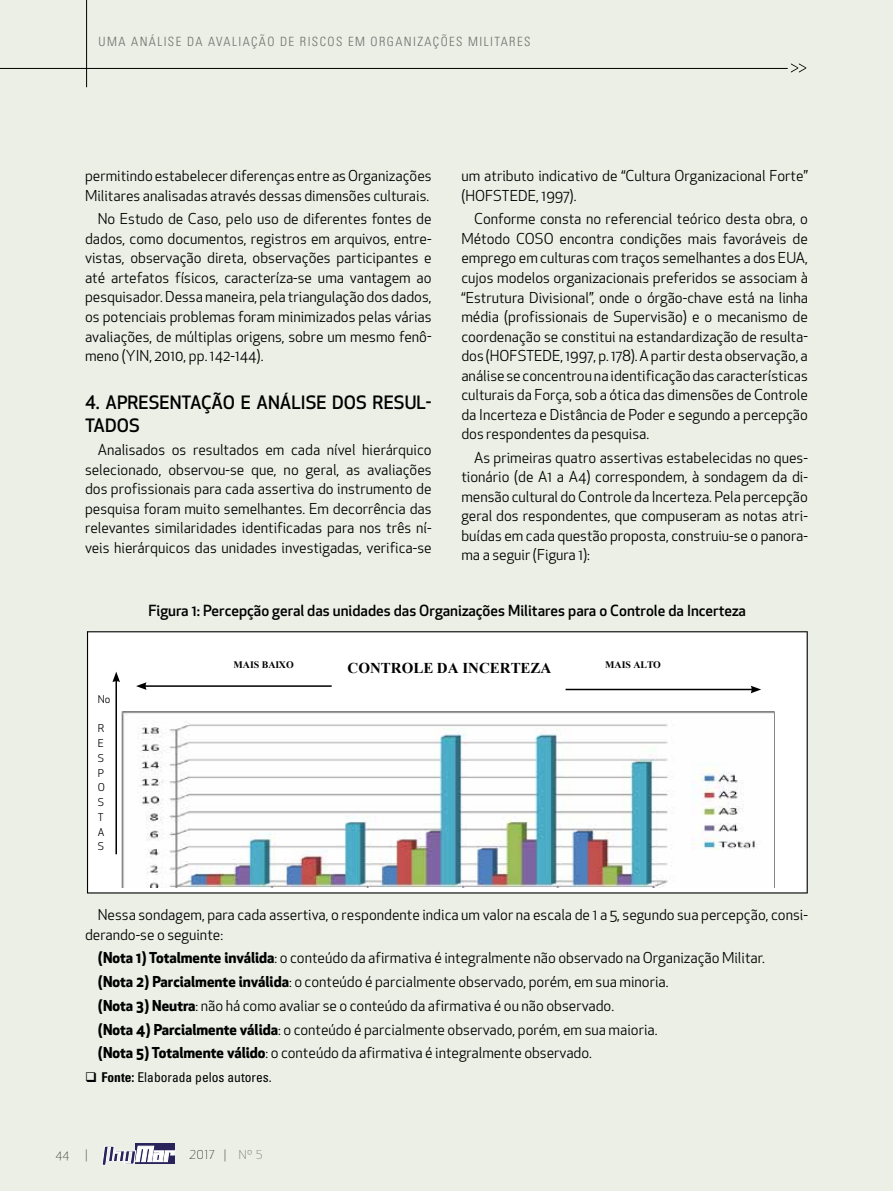
<style>
.page{position:relative;width:893px;height:1191px;background:#ebefe5}
.page>*{position:absolute;margin:0;border:0;box-sizing:border-box;transform-origin:0 0}
.t1{font:500 18px/22.5px "Apex New";color:#000}
.t2{font:500 15px "Apex New";color:#000}
.t3{font:700 15px "Times New Roman";color:#020203}
.t4{font:14.7px/19.5px "Apex New";color:#000}
.t5{font:condensed 13.5px "Univers";color:#000}
.t6{font:300 condensed 12.75px "Univers";letter-spacing:.11em;color:#706f6f}
.t7{font:300 12px "Apex New";letter-spacing:.07em;color:#000}
.t8{font:10.5px/14.7px "Apex New";color:#000}
.t9{font:700 9.9px "Times New Roman";color:#020203}
.s1{font-weight:700}
.s2{font-family:"Univers LT Std";font-weight:700}
.s3{color:#575756}
</style>
<div class="page">
<hr style="left:86px;top:0;width:1px;height:87px;background:#000">
<hr style="left:0;top:68px;width:788px;height:1px;background:#000">
<svg style="left:791px;top:63px;width:15px;height:10px"></svg>
<div style="left:136px;top:1143px;width:39px;height:21px;background:#29235c"></div>
<svg style="left:102px;top:1145px;width:73px;height:20px"></svg>
<div style="left:87px;top:631px;width:721px;height:262px;background:#fff"></div>
<img style="left:122px;top:712px;width:653px;height:175px">
<hr style="left:115px;top:680px;width:2px;height:174px;background:#000">
<svg style="left:112px;top:671px;width:8px;height:11px"></svg>
<hr style="left:144px;top:685px;width:188px;height:2px;background:#000">
<svg style="left:136px;top:682px;width:11px;height:8px"></svg>
<hr style="left:566px;top:688px;width:187px;height:2px;background:#000">
<svg style="left:751px;top:685px;width:10px;height:8px"></svg>
<p class="t6" style="left:99px;top:34px;width:433px">UMA ANÁLISE DA AVALIAÇÃO DE RISCOS EM ORGANIZAÇÕES MILITARES</p>
<p class="t4" style="left:85px;top:166px;width:348px">permitindo estabelecer diferenças entre as Organizações<br>Militares analisadas através dessas dimensões culturais.</p>
<p class="t4" style="left:85px;top:209px;width:348px;text-align:justify;text-indent:13px">No Estudo de Caso, pelo uso de diferentes fontes de dados, como documentos, registros em arquivos, entre&shy;vistas, observação direta, observações participantes e até artefatos físicos, caracteríza-se uma vantagem ao pesquisador. Dessa maneira, pela triangulação dos dados, os potenciais problemas foram minimizados pelas várias avaliações, de múltiplas origens, sobre um mesmo fenô&shy;meno (YIN, 2010, pp. 142-144).</p>
<p class="t1" style="left:85px;top:391px;width:348px">4. APRESENTAÇÃO E ANÁLISE DOS RESUL-<br>TADOS</p>
<p class="t4" style="left:85px;top:440px;width:348px;text-align:justify;text-indent:13px">Analisados os resultados em cada nível hierárquico selecionado, observou-se que, no geral, as avaliações dos profissionais para cada assertiva do instrumento de pesquisa foram muito semelhantes. Em decorrência das relevantes similaridades identificadas para nos três ní&shy;veis hierárquicos das unidades investigadas, verifica-se</p>
<p class="t4" style="left:461px;top:166px;width:348px">um atributo indicativo de “Cultura Organizacional Forte” (HOFSTEDE, 1997).</p>
<p class="t4" style="left:461px;top:209px;width:348px;text-align:justify;text-indent:13px">Conforme consta no referencial teórico desta obra, o Método COSO encontra condições mais favoráveis de emprego em culturas com traços semelhantes a dos EUA, cujos modelos organizacionais preferidos se associam à “Estrutura Divisional”, onde o órgão-chave está na linha média (profissionais de Supervisão) e o mecanismo de coordenação se constitui na estandardização de resulta&shy;dos (HOFSTEDE, 1997, p. 178). A partir desta observação, a análise se concentrou na identificação das características culturais da Força, sob a ótica das dimensões de Controle da Incerteza e Distância de Poder e segundo a percepção dos respondentes da pesquisa.</p>
<p class="t4" style="left:461px;top:448px;width:348px;text-align:justify;text-indent:13px">As primeiras quatro assertivas estabelecidas no ques&shy;tionário (de A1 a A4) correspondem, à sondagem da di&shy;mensão cultural do Controle da Incerteza. Pela percepção geral dos respondentes, que compuseram as notas atri&shy;buídas em cada questão proposta, construiu-se o panora&shy;ma a seguir (Figura 1):</p>
<p class="t2" style="left:148px;top:600px;width:599px">Figura 1: Percepção geral das unidades das Organizações Militares para o Controle da Incerteza</p>
<p class="t8" style="left:98px;top:691px;width:14px">No</p>
<p class="t8" style="left:98px;top:721px;width:9px">R<br>E<br>S<br>P<br>O<br>S<br>T<br>A<br>S</p>
<p class="t9" style="left:234px;top:657px;width:62px">MAIS BAIXO</p>
<p class="t3" style="left:348px;top:657px;width:205px">CONTROLE DA INCERTEZA</p>
<p class="t9" style="left:605px;top:657px;width:57px">MAIS ALTO</p>
<p class="t4" style="left:85px;top:905px;width:724px;text-indent:13px">Nessa sondagem, para cada assertiva, o respondente indica um valor na escala de 1 a 5, segundo sua percepção, consi&shy;derando-se o seguinte:</p>
<p class="t4" style="left:98px;top:946px;width:669px;line-height:23.7px"><span class="s1">(Nota 1) Totalmente inválida</span>: o conteúdo da afirmativa é integralmente não observado na Organização Militar. <span class="s1">(Nota 2) Parcialmente inválida</span>: o conteúdo é parcialmente observado, porém, em sua minoria.<br><span class="s1">(Nota 3) Neutra</span>: não há como avaliar se o conteúdo da afirmativa é ou não observado.<br><span class="s1">(Nota 4) Parcialmente válida</span>: o conteúdo é parcialmente observado, porém, em sua maioria.<br><span class="s1">(Nota 5) Totalmente válido</span>: o conteúdo da afirmativa é integralmente observado.</p>
<p class="t5" style="left:102px;top:1068px;width:172px"><span class="s2">Fonte:</span> Elaborada pelos autores.</p>
<p class="t7" style="left:56px;top:1147px;width:15px">44</p>
<p class="t7" style="left:85px;top:1147px;width:4px">|</p>
<p class="t7" style="left:189px;top:1147px;width:75px">2017 | <span class="s3">Nº 5</span></p>
</div>
